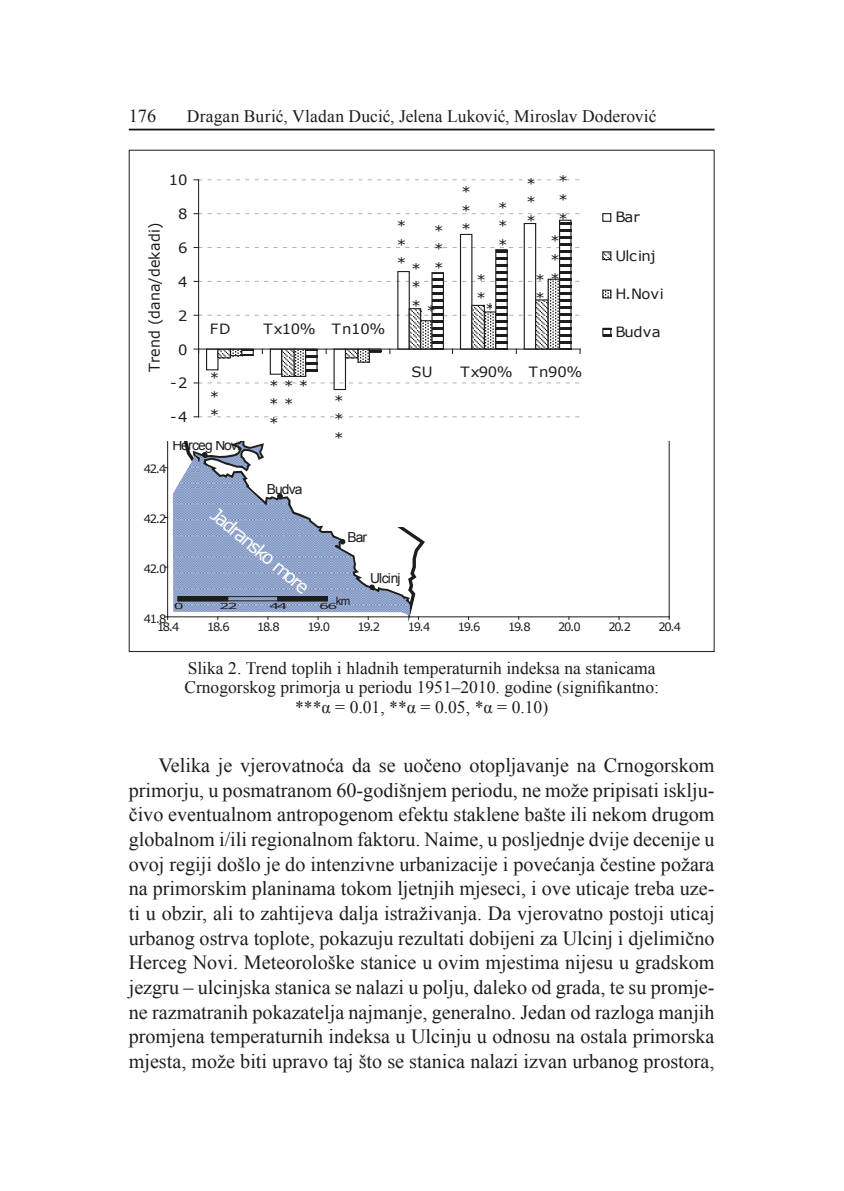
<style>
.page{position:relative;width:844px;height:1191px;background:#fff}
.page>*{position:absolute;margin:0;border:0;box-sizing:border-box;transform-origin:0 0}
.t1{font:20.12px/24.7px "Times New Roman";color:#1d1d1b;text-align:justify}
.t2{font:18.38px "Verdana";color:#fff}
.t3{font:18.38px "Times New Roman";color:#1d1d1b}
.t4{font:17.5px/19.2px "Times New Roman";color:#1d1d1b;text-align:center}
.t5{font:14.88px "Verdana";letter-spacing:.005em;color:#1d1d1b;scale:.96 1}
.t6{font:14.17px/18.6px "Verdana";letter-spacing:-.02em;color:#1d1d1b;text-align:justify;scale:1.04 1}
.t7{font:13.83px "Arial";letter-spacing:-.06em;color:#1d1d1b}
.t8{font:11.55px "Verdana";letter-spacing:-.12em;color:#1d1d1b}
.t9{font:8.22px "Verdana";color:#1d1d1b;scale:1.9 1}
</style>
<div class="page">
<hr style="left:129px;top:129px;width:585px;height:1px;background:#0e0e0e">
<hr style="left:167px;top:616px;width:502px;height:1px;background:#1d1d1b">
<hr style="left:668px;top:169px;width:1px;height:448px;background:#1d1d1b">
<div style="left:460px;top:234px;width:12px;height:116px;border:1px solid #1d1d1b"></div>
<div style="left:523px;top:223px;width:13px;height:127px;border:1px solid #1d1d1b"></div>
<svg style="left:410px;top:310px;width:9px;height:29px"></svg>
<div style="left:408px;top:308px;width:13px;height:42px;border:1px solid #1d1d1b"></div>
<svg style="left:473px;top:307px;width:10px;height:32px"></svg>
<div style="left:471px;top:305px;width:14px;height:45px;border:1px solid #1d1d1b"></div>
<svg style="left:537px;top:301px;width:9px;height:38px"></svg>
<div style="left:535px;top:299px;width:13px;height:51px;border:1px solid #1d1d1b"></div>
<svg style="left:422px;top:322px;width:7px;height:17px"></svg>
<div style="left:420px;top:320px;width:12px;height:30px;border:1px solid #1d1d1b"></div>
<svg style="left:485px;top:313px;width:9px;height:26px"></svg>
<div style="left:483px;top:311px;width:13px;height:39px;border:1px solid #1d1d1b"></div>
<svg style="left:550px;top:282px;width:8px;height:57px"></svg>
<div style="left:547px;top:279px;width:13px;height:71px;border:1px solid #1d1d1b"></div>
<svg style="left:433px;top:278px;width:9px;height:59px"></svg>
<div style="left:431px;top:272px;width:13px;height:78px;border:1px solid #1d1d1b"></div>
<svg style="left:497px;top:251px;width:8px;height:86px"></svg>
<div style="left:495px;top:249px;width:12px;height:101px;border:1px solid #1d1d1b"></div>
<svg style="left:561px;top:222px;width:8px;height:115px"></svg>
<div style="left:559px;top:220px;width:12px;height:130px;border:1px solid #1d1d1b"></div>
<hr style="left:198px;top:180px;width:1px;height:237px;background:#1d1d1b">
<svg style="left:194px;top:315px;width:386px;height:1px"></svg>
<svg style="left:194px;top:281px;width:386px;height:1px"></svg>
<svg style="left:194px;top:247px;width:386px;height:1px"></svg>
<svg style="left:194px;top:213px;width:386px;height:1px"></svg>
<svg style="left:194px;top:179px;width:386px;height:1px"></svg>
<svg style="left:165px;top:339px;width:415px;height:280px"></svg>
<div style="left:602px;top:213px;width:9px;height:9px;border:1px solid #1d1d1b"></div>
<svg style="left:604px;top:253px;width:5px;height:5px"></svg>
<div style="left:602px;top:251px;width:9px;height:9px;border:1px solid #1d1d1b"></div>
<svg style="left:605px;top:291px;width:4px;height:5px"></svg>
<div style="left:602px;top:289px;width:9px;height:9px;border:1px solid #1d1d1b"></div>
<div style="left:602px;top:328px;width:9px;height:8px;border:1px solid #1d1d1b"></div>
<p class="t3" style="left:129px;top:103px;width:29px">176</p>
<p class="t4" style="left:187px;top:106px;width:471px">Dragan Burić, Vladan Ducić, Jelena Luković, Miroslav Doderović</p>
<p class="t6" style="left:169px;top:171px;width:19px">10</p>
<p class="t6" style="left:558px;top:172px;width:11px">* * *</p>
<p class="t6" style="left:461px;top:183px;width:11px">* * *</p>
<p class="t6" style="left:526px;top:174px;width:11px">* * *</p>
<p class="t6" style="left:498px;top:198px;width:11px">* * *</p>
<p class="t6" style="left:178px;top:204px;width:11px">8</p>
<p class="t6" style="left:615px;top:208px;width:25px">Bar</p>
<p class="t6" style="left:615px;top:246px;width:40px">Ulcinj</p>
<p class="t6" style="left:615px;top:284px;width:48px">H.Novi</p>
<p class="t8" style="left:144px;top:213px;width:24px">43.4</p>
<p class="t6" style="left:396px;top:216px;width:11px">* * *</p>
<p class="t5" style="left:144px;top:372px;width:157px;rotate:-90deg">Trend (dana/dekadi)</p>
<p class="t6" style="left:434px;top:221px;width:11px">* * *</p>
<p class="t6" style="left:550px;top:232px;width:11px">* *</p>
<p class="t6" style="left:178px;top:238px;width:11px">6</p>
<p class="t6" style="left:411px;top:259px;width:11px">* * *</p>
<p class="t8" style="left:144px;top:262px;width:24px">43.2</p>
<p class="t6" style="left:476px;top:270px;width:11px">* *</p>
<p class="t6" style="left:535px;top:269px;width:25px;line-height:19.1px">* * *</p>
<p class="t6" style="left:178px;top:272px;width:11px">4</p>
<p class="t6" style="left:426px;top:302px;width:11px">*</p>
<p class="t6" style="left:485px;top:299px;width:11px">*</p>
<p class="t6" style="left:178px;top:306px;width:11px">2</p>
<p class="t8" style="left:144px;top:312px;width:24px">43.0</p>
<p class="t6" style="left:210px;top:319px;width:21px">FD</p>
<p class="t6" style="left:263px;top:319px;width:119px">Tx10% Tn10%</p>
<p class="t6" style="left:615px;top:322px;width:45px">Budva</p>
<p class="t6" style="left:210px;top:368px;width:11px">*</p>
<p class="t6" style="left:411px;top:363px;width:22px">SU</p>
<p class="t6" style="left:460px;top:363px;width:119px">Tx90% Tn90%</p>
<p class="t6" style="left:210px;top:387px;width:11px">* *</p>
<p class="t6" style="left:334px;top:391px;width:11px">* * *</p>
<p class="t6" style="left:178px;top:340px;width:11px">0</p>
<p class="t8" style="left:144px;top:362px;width:24px">42.8</p>
<p class="t6" style="left:170px;top:374px;width:18px">-2</p>
<p class="t6" style="left:269px;top:376px;width:39px;text-align:left">* * * * *<br>*</p>
<p class="t6" style="left:170px;top:408px;width:18px">-4</p>
<p class="t7" style="left:172px;top:435px;width:69px">Herceg Novi</p>
<p class="t8" style="left:144px;top:461px;width:24px">42.4</p>
<p class="t8" style="left:144px;top:511px;width:24px">42.2</p>
<p class="t8" style="left:144px;top:561px;width:24px">42.0</p>
<p class="t7" style="left:267px;top:479px;width:37px">Budva</p>
<p class="t2" style="left:222px;top:502px;width:123px;rotate:40deg">Jadransko more</p>
<p class="t7" style="left:347px;top:527px;width:21px">Bar</p>
<p class="t7" style="left:370px;top:568px;width:32px">Ulcinj</p>
<p class="t9" style="left:174px;top:600px;width:7px">0</p>
<p class="t9" style="left:219px;top:600px;width:11px">22</p>
<p class="t9" style="left:269px;top:600px;width:11px">44</p>
<p class="t9" style="left:319px;top:600px;width:18px">66<sup>km</sup></p>
<p class="t8" style="left:144px;top:610px;width:24px">41.8</p>
<p class="t8" style="left:157px;top:619px;width:24px">18.4</p>
<p class="t8" style="left:207px;top:619px;width:24px">18.6</p>
<p class="t8" style="left:257px;top:619px;width:24px">18.8</p>
<p class="t8" style="left:307px;top:619px;width:24px">19.0</p>
<p class="t8" style="left:357px;top:619px;width:24px">19.2</p>
<p class="t8" style="left:407px;top:619px;width:24px">19.4</p>
<p class="t8" style="left:458px;top:619px;width:24px">19.6</p>
<p class="t8" style="left:508px;top:619px;width:24px">19.8</p>
<p class="t8" style="left:558px;top:619px;width:24px">20.0</p>
<p class="t8" style="left:608px;top:619px;width:24px">20.2</p>
<p class="t8" style="left:658px;top:619px;width:24px">20.4</p>
<p class="t4" style="left:184px;top:658px;width:476px">Slika 2. Trend toplih i hladnih temperaturnih indeksa na stanicama<br>Crnogorskog primorja u periodu 1951–2010. godine (signifikantno: ***α = 0.01, **α = 0.05, *α = 0.10)</p>
<p class="t1" style="left:129px;top:752px;width:587px;text-indent:30px">Velika je vjerovatnoća da se uočeno otopljavanje na Crnogorskom primorju, u posmatranom 60-godišnjem periodu, ne može pripisati isklju&shy;čivo eventualnom antropogenom efektu staklene bašte ili nekom drugom globalnom i/ili regionalnom faktoru. Naime, u posljednje dvije decenije u ovoj regiji došlo je do intenzivne urbanizacije i povećanja čestine požara na primorskim planinama tokom ljetnjih mjeseci, i ove uticaje treba uze&shy;ti u obzir, ali to zahtijeva dalja istraživanja. Da vjerovatno postoji uticaj urbanog ostrva toplote, pokazuju rezultati dobijeni za Ulcinj i djelimično Herceg Novi. Meteorološke stanice u ovim mjestima nijesu u gradskom jezgru – ulcinjska stanica se nalazi u polju, daleko od grada, te su promje&shy;ne razmatranih pokazatelja najmanje, generalno. Jedan od razloga manjih promjena temperaturnih indeksa u Ulcinju u odnosu na ostala primorska mjesta, može biti upravo taj što se stanica nalazi izvan urbanog prostora,</p>
</div>
